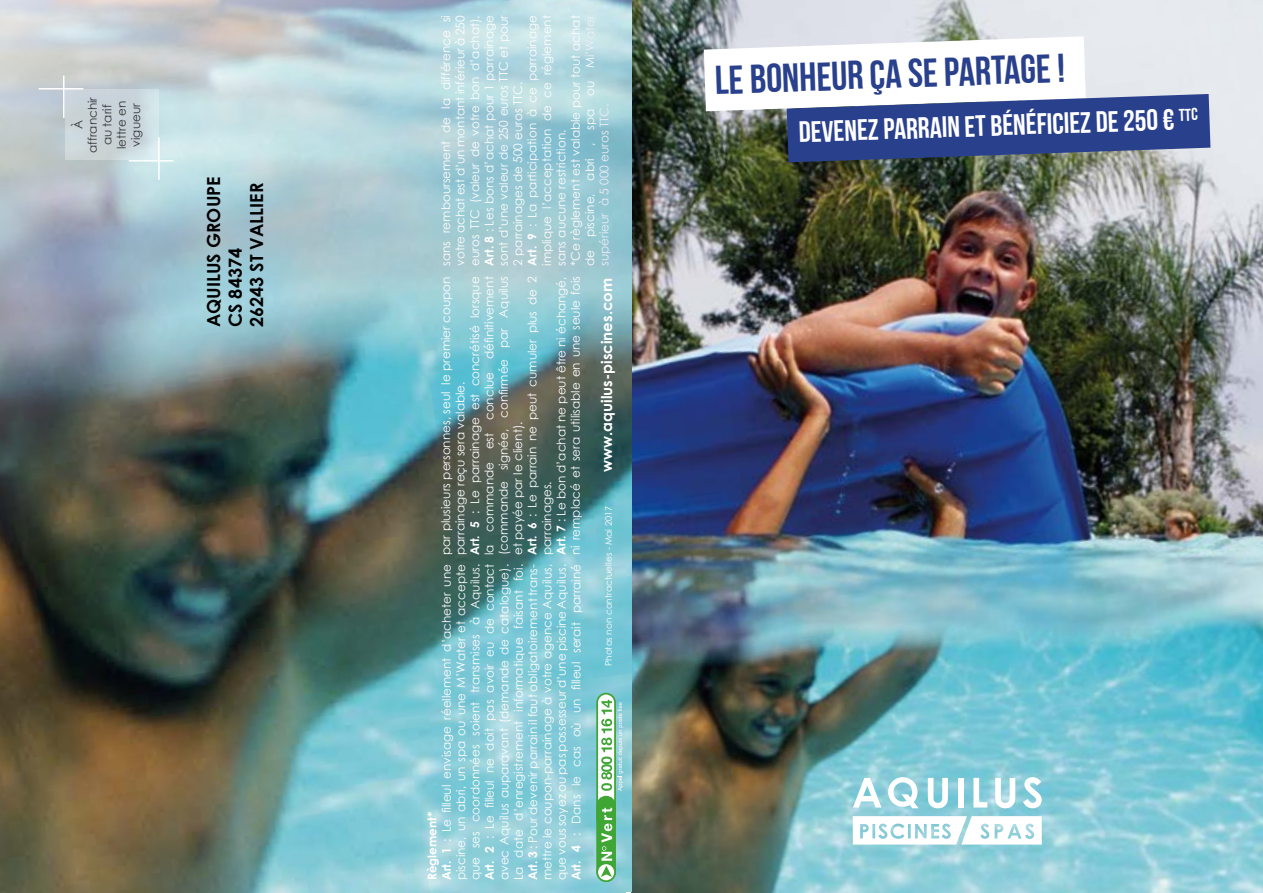
<style>
.page{position:relative;width:1263px;height:893px;background:#fff}
.page>*{position:absolute;margin:0;border:0;box-sizing:border-box;transform-origin:0 0}
.t1{font:40.35px "Bebas Neue";color:#29408c}
.t2{font:29.55px "Bebas Neue";color:#fff}
.t3{font:700 18px/21.6px "Century Gothic";color:#020203}
.t4{font:700 15px "Century Gothic";color:#fff}
.t5{font:12px/14.4px "Century Gothic";color:#fff}
.t6{font:12px/14.4px "Century Gothic";color:#020203;text-align:center}
.t7{font:9px "Century Gothic";color:#fff}
.s1{font-weight:700}
.s2{color:#edeef8}
</style>
<div class="page">
<img style="left:631px;top:0;width:632px;height:893px">
<svg style="left:853px;top:778px;width:28px;height:29px"></svg>
<svg style="left:888px;top:777px;width:31px;height:31px"></svg>
<svg style="left:928px;top:778px;width:20px;height:30px"></svg>
<div style="left:958px;top:778px;width:5px;height:29px;background:#fff"></div>
<svg style="left:973px;top:778px;width:14px;height:29px"></svg>
<svg style="left:995px;top:778px;width:20px;height:30px"></svg>
<svg style="left:1023px;top:777px;width:19px;height:31px"></svg>
<svg style="left:853px;top:816px;width:189px;height:28px"></svg>
<svg style="left:704px;top:36px;width:506px;height:126px"></svg>
<img style="left:0;top:0;width:631px;height:893px">
<div style="left:597px;top:863px;width:19px;height:19px;border:1px solid #009641;border-radius:50%"></div>
<svg style="left:597px;top:863px;width:18px;height:18px"></svg>
<div style="left:596px;top:862px;width:20px;height:20px;border:2px solid #3fa535;border-radius:50%"></div>
<svg style="left:595px;top:692px;width:28px;height:185px"></svg>
<div style="left:65px;top:89px;width:93px;height:70px;background:linear-gradient(to right,#c9d0d5,#cddce1)"></div>
<hr style="left:158px;top:137px;width:2px;height:43px;background:#fff">
<hr style="left:39px;top:88px;width:44px;height:2px;background:#fff">
<hr style="left:129px;top:160px;width:44px;height:2px;background:#fff">
<hr style="left:63px;top:75px;width:2px;height:43px;background:#fff">
<p class="t6" style="left:71px;top:153px;width:58px;rotate:-90deg">À affranchir au tarif lettre en vigueur</p>
<h3 class="t3" style="left:202px;top:327px;width:152px;rotate:-90deg">AQUILUS GROUPE<br>CS 84374<br>26243 ST VALLIER</h3>
<p class="t5" style="left:438px;top:266px;width:252px;rotate:-90deg">sans remboursement de la différence si votre achat est d’un montant inférieur à 250 euros TTC (valeur de votre bon d’achat).<br><span class="s1">Art. 8</span> : Les bons d’achat pour 1 parrainage sont d’une valeur de 250 euros TTC et pour 2 parrainages de 500 euros TTC.<br><span class="s1">Art. 9</span> : La participation à ce parrainage implique l’acceptation de ce réglement sans aucune restriction.<br>*Ce règlement est valable pour tout achat de piscine, abri , spa ou M<span class="s2">i’Water supérieur à 5 000 euros TTC.</span></p>
<p class="t4" style="left:595px;top:472px;width:196px;rotate:-90deg">www.aquilus-piscines.com</p>
<p class="t7" style="left:602px;top:666px;width:161px;rotate:-90deg">Photos non contractuelles - Mai 2017</p>
<p class="t5" style="left:438px;top:555px;width:280px;rotate:-90deg">par plusieurs personnes, seul le premier coupon parrainage reçu sera valable.<br><span class="s1">Art. 5</span> : Le parrainage est concrétisé lorsque la commande est conclue définitivement (commande signée, confirmée par Aquilus et payée par le client).<br><span class="s1">Art. 6</span> : Le parrain ne peut cumuler plus de 2 parrainages.<br><span class="s1">Art. 7</span> : Le bon d’achat ne peut être ni échangé, ni remplacé et sera utilisable en une seule fois</p>
<p class="t5" style="left:425px;top:880px;width:318px;rotate:-90deg"><span class="s1">Règlement*<br>Art. 1</span> : Le filleul envisage réellement d’acheter une piscine, un abri, un spa ou une M’Water et accepte que ses coordonnées soient transmises à Aquilus.<br><span class="s1">Art. 2</span> : Le filleul ne doit pas avoir eu de contact avec Aquilus auparavant (demande de catalogue).<br>La date d’enregistrement informatique faisant foi.<br><span class="s1">Art. 3</span> : Pour devenir parrain il faut obligatoirement trans&shy;mettre le coupon-parrainage à votre agence Aquilus, que vous soyez ou pas possesseur d’une piscine Aquilus.<br><span class="s1">Art. 4</span> : Dans le cas où un filleul serait parrainé</p>
<h1 class="t1" style="left:714px;top:58px;width:351px;rotate:-2deg">LE BONHEUR ÇA SE PARTAGE !</h1>
<h2 class="t2" style="left:798px;top:116px;width:401px;rotate:-2deg">DEVENEZ PARRAIN ET BÉNÉFICIEZ DE 250 € <sup>TTC</sup></h2>
</div>
